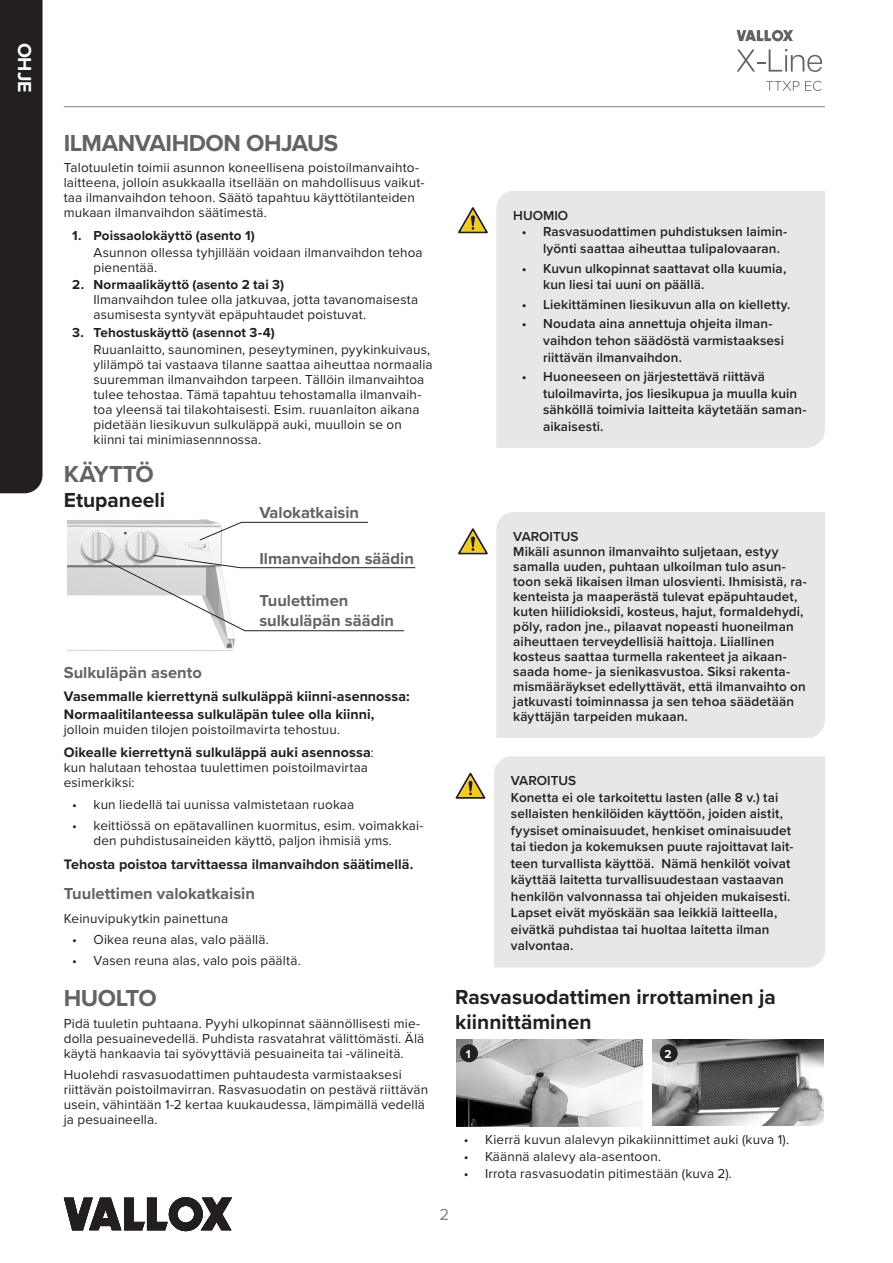
<style>
.page{position:relative;width:893px;height:1263px;background:#fff}
.page>*{position:absolute;margin:0;border:0;box-sizing:border-box;transform-origin:0 0}
.OTSIKKO_1{font:700 24px "Proxima Nova";letter-spacing:-.02em;color:#636366}
.OTSIKKO_2{font:700 21px/25.2px "Proxima Nova";color:#231f20}
.t1{font:700 19.5px "Proxima Nova";color:#fff}
.OTSIKKO_3{font:700 16.5px/19.8px "Proxima Nova";color:#636366}
.t2{font:16.5px "Proxima Nova";color:#808285}
.Leipäteksti{font:700 14.25px/17.2px "Proxima Nova";letter-spacing:.005em;color:#231f20}
.Huomio_teksti{font:600 13.5px/16.5px "Proxima Nova";letter-spacing:.01em;color:#231f20}
.Palluraluettelo_ei_a{font:13.5px/15px "Proxima Nova";letter-spacing:.01em;color:#231f20}
.Leipäteksti-2{font:13.5px/15px "Proxima Nova";letter-spacing:.01em;color:#231f20}
.t3{font:700 13.5px "Proxima Nova";letter-spacing:.005em;color:#231f20}
.Varoitus-vihje-huoma{font:600 13.5px "Proxima Nova";color:#231f20}
.t4{font:700 12px "Proxima Nova";color:#fff}
.s1{font-weight:400;font-size:13.5px}
</style>
<div class="page">
<hr style="left:64px;top:106px;width:761px;height:1px;background:#808285">
<div style="left:0;top:0;width:43px;height:493px;background:#231f20"></div>
<svg style="left:64px;top:1197px;width:168px;height:34px"></svg>
<svg style="left:737px;top:30px;width:56px;height:11px"></svg>
<svg style="left:737px;top:49px;width:85px;height:23px"></svg>
<svg style="left:766px;top:81px;width:33px;height:10px"></svg>
<svg style="left:805px;top:81px;width:17px;height:10px"></svg>
<img style="left:67px;top:519px;width:175px;height:132px">
<img style="left:456px;top:1039px;width:186px;height:87px">
<img style="left:653px;top:1039px;width:171px;height:86px">
<div style="left:461px;top:1045px;width:16px;height:17px;background:#231f20;border-radius:50%"></div>
<div style="left:460px;top:1044px;width:18px;height:18px;border:1px solid #231f20;border-radius:50%"></div>
<div style="left:660px;top:1045px;width:17px;height:17px;background:#231f20;border-radius:50%"></div>
<div style="left:660px;top:1044px;width:17px;height:18px;border:1px solid #231f20;border-radius:50%"></div>
<svg style="left:199px;top:522px;width:169px;height:19px"></svg>
<svg style="left:103px;top:554px;width:313px;height:77px"></svg>
<div style="left:496px;top:191px;width:329px;height:257px;background:#e6e7e9"></div>
<svg style="left:458px;top:207px;width:30px;height:26px"></svg>
<div style="left:496px;top:512px;width:329px;height:226px;background:#e6e7e9"></div>
<svg style="left:458px;top:528px;width:30px;height:26px"></svg>
<div style="left:494px;top:756px;width:331px;height:211px;background:#e6e7e9"></div>
<svg style="left:456px;top:773px;width:29px;height:26px"></svg>
<p class="t1" style="left:39px;top:43px;width:52px;rotate:90deg">OHJE</p>
<p class="OTSIKKO_1" style="left:64px;top:125px;width:276px">ILMANVAIHDON OHJAUS</p>
<p class="Leipäteksti-2" style="left:64px;top:160px;width:362px">Talotuuletin toimii asunnon koneellisena poistoilmanvaihto&shy;laitteena, jolloin asukkaalla itsellään on mahdollisuus vaikut&shy;taa ilmanvaihdon tehoon. Säätö tapahtuu käyttötilanteiden mukaan ilmanvaihdon säätimestä.</p>
<p class="t3" style="left:72px;top:225px;width:184px">1. Poissaolokäyttö (asento 1)</p>
<p class="Palluraluettelo_ei_a" style="left:94px;top:244px;width:331px">Asunnon ollessa tyhjillään voidaan ilmanvaihdon tehoa pienentää.</p>
<p class="t3" style="left:72px;top:275px;width:213px">2. Normaalikäyttö (asento 2 tai 3)</p>
<p class="Palluraluettelo_ei_a" style="left:94px;top:292px;width:326px">Ilmanvaihdon tulee olla jatkuvaa, jotta tavanomaisesta asumisesta syntyvät epäpuhtaudet poistuvat.</p>
<p class="t3" style="left:72px;top:322px;width:204px">3. Tehostuskäyttö (asennot 3-4)</p>
<p class="Palluraluettelo_ei_a" style="left:94px;top:341px;width:341px">Ruuanlaitto, saunominen, peseytyminen, pyykinkuivaus, ylilämpö tai vastaava tilanne saattaa aiheuttaa normaalia suuremman ilmanvaihdon tarpeen. Tällöin ilmanvaihtoa tulee tehostaa. Tämä tapahtuu tehostamalla ilmanvaih&shy;toa yleensä tai tilakohtaisesti. Esim. ruuanlaiton aikana pidetään liesikuvun sulkuläppä auki, muulloin se on kiinni tai minimiasennnossa.</p>
<p class="OTSIKKO_1" style="left:64px;top:456px;width:92px">KÄYTTÖ</p>
<p class="OTSIKKO_2" style="left:64px;top:486px;width:103px">Etupaneeli</p>
<p class="OTSIKKO_3" style="left:259px;top:502px;width:101px">Valokatkaisin</p>
<p class="OTSIKKO_3" style="left:259px;top:548px;width:156px">Ilmanvaihdon säädin</p>
<p class="OTSIKKO_3" style="left:259px;top:590px;width:136px">Tuulettimen sulkuläpän säädin</p>
<p class="OTSIKKO_3" style="left:64px;top:662px;width:140px">Sulkuläpän asento</p>
<p class="Leipäteksti" style="left:64px;top:688px;width:347px">Vasemmalle kierrettynä sulkuläppä kiinni-asennossa:<br>Normaalitilanteessa sulkuläpän tulee olla kiinni,</p>
<p class="Leipäteksti-2" style="left:64px;top:721px;width:278px">jolloin muiden tilojen poistoilmavirta tehostuu.</p>
<p class="Leipäteksti" style="left:64px;top:743px;width:312px">Oikealle kierrettynä sulkuläppä auki asennossa<span class="s1">:</span></p>
<p class="Leipäteksti-2" style="left:64px;top:760px;width:306px">kun halutaan tehostaa tuulettimen poistoilmavirtaa esimerkiksi:</p>
<p class="Palluraluettelo_ei_a" style="left:72px;top:796px;width:284px">• kun liedellä tai uunissa valmistetaan ruokaa</p>
<p class="Palluraluettelo_ei_a" style="left:94px;top:817px;width:332px;text-indent:-21px">• keittiössä on epätavallinen kuormitus, esim. voimakkai&shy;den puhdistusaineiden käyttö, paljon ihmisiä yms.</p>
<p class="Leipäteksti" style="left:64px;top:855px;width:351px">Tehosta poistoa tarvittaessa ilmanvaihdon säätimellä.</p>
<p class="OTSIKKO_3" style="left:64px;top:883px;width:193px">Tuulettimen valokatkaisin</p>
<p class="Leipäteksti-2" style="left:64px;top:910px;width:166px">Keinuvipukytkin painettuna</p>
<p class="Palluraluettelo_ei_a" style="left:72px;top:931px;width:198px">• Oikea reuna alas, valo päällä.</p>
<p class="Palluraluettelo_ei_a" style="left:72px;top:953px;width:230px">• Vasen reuna alas, valo pois päältä.</p>
<p class="OTSIKKO_1" style="left:64px;top:980px;width:95px">HUOLTO</p>
<p class="Leipäteksti-2" style="left:64px;top:1015px;width:362px">Pidä tuuletin puhtaana. Pyyhi ulkopinnat säännöllisesti mie&shy;dolla pesuainevedellä. Puhdista rasvatahrat välittömästi. Älä käytä hankaavia tai syövyttäviä pesuaineita tai -välineitä.</p>
<p class="Leipäteksti-2" style="left:64px;top:1066px;width:366px">Huolehdi rasvasuodattimen puhtaudesta varmistaaksesi riittävän poistoilmavirran. Rasvasuodatin on pestävä riittävän usein, vähintään 1-2 kertaa kuukaudessa, lämpimällä vedellä ja pesuaineella.</p>
<p class="Varoitus-vihje-huoma" style="left:513px;top:205px;width:56px">HUOMIO</p>
<p class="Huomio_teksti" style="left:543px;top:223px;width:246px;text-indent:-21px">• Rasvasuodattimen puhdistuksen laimin&shy;lyönti saattaa aiheuttaa tulipalovaaran.</p>
<p class="Huomio_teksti" style="left:543px;top:259px;width:245px;text-indent:-21px">• Kuvun ulkopinnat saattavat olla kuumia, kun liesi tai uuni on päällä.</p>
<p class="Huomio_teksti" style="left:522px;top:296px;width:270px">• Liekittäminen liesikuvun alla on kielletty.</p>
<p class="Huomio_teksti" style="left:543px;top:315px;width:242px;text-indent:-21px">• Noudata aina annettuja ohjeita ilman&shy;vaihdon tehon säädöstä varmistaaksesi riittävän ilmanvaihdon.</p>
<p class="Huomio_teksti" style="left:543px;top:368px;width:265px;text-indent:-21px">• Huoneeseen on järjestettävä riittävä tuloilmavirta, jos liesikupua ja muulla kuin sähköllä toimivia laitteita käytetään saman&shy;aikaisesti.</p>
<p class="Varoitus-vihje-huoma" style="left:513px;top:526px;width:67px">VAROITUS</p>
<p class="Huomio_teksti" style="left:513px;top:544px;width:295px;line-height:15px">Mikäli asunnon ilmanvaihto suljetaan, estyy samalla uuden, puhtaan ulkoilman tulo asun&shy;toon sekä likaisen ilman ulosvienti. Ihmisistä, ra&shy;kenteista ja maaperästä tulevat epäpuhtaudet, kuten hiilidioksidi, kosteus, hajut, formaldehydi, pöly, radon jne., pilaavat nopeasti huoneilman aiheuttaen terveydellisiä haittoja. Liiallinen kosteus saattaa turmella rakenteet ja aikaan&shy;saada home- ja sienikasvustoa. Siksi rakenta&shy;mismääräykset edellyttävät, että ilmanvaihto on jatkuvasti toiminnassa ja sen tehoa säädetään käyttäjän tarpeiden mukaan.</p>
<p class="Varoitus-vihje-huoma" style="left:511px;top:771px;width:67px">VAROITUS</p>
<p class="Huomio_teksti" style="left:511px;top:789px;width:284px">Konetta ei ole tarkoitettu lasten (alle 8 v.) tai sellaisten henkilöiden käyttöön, joiden aistit, fyysiset ominaisuudet, henkiset ominaisuudet tai tiedon ja kokemuksen puute rajoittavat lait&shy;teen turvallista käyttöä. Nämä henkilöt voivat käyttää laitetta turvallisuudestaan vastaavan henkilön valvonnassa tai ohjeiden mukaisesti.<br>Lapset eivät myöskään saa leikkiä laitteella, eivätkä puhdistaa tai huoltaa laitetta ilman valvontaa.</p>
<p class="OTSIKKO_2" style="left:455px;top:984px;width:322px">Rasvasuodattimen irrottaminen ja kiinnittäminen</p>
<p class="t4" style="left:466px;top:1045px;width:6px">1</p>
<p class="t4" style="left:664px;top:1045px;width:9px">2</p>
<p class="Palluraluettelo_ei_a" style="left:464px;top:1131px;width:327px">• Kierrä kuvun alalevyn pikakiinnittimet auki (kuva 1).</p>
<p class="Palluraluettelo_ei_a" style="left:464px;top:1148px;width:199px">• Käännä alalevy ala-asentoon.</p>
<p class="Palluraluettelo_ei_a" style="left:464px;top:1165px;width:270px">• Irrota rasvasuodatin pitimestään (kuva 2).</p>
<p class="t2" style="left:439px;top:1202px;width:11px">2</p>
</div>
